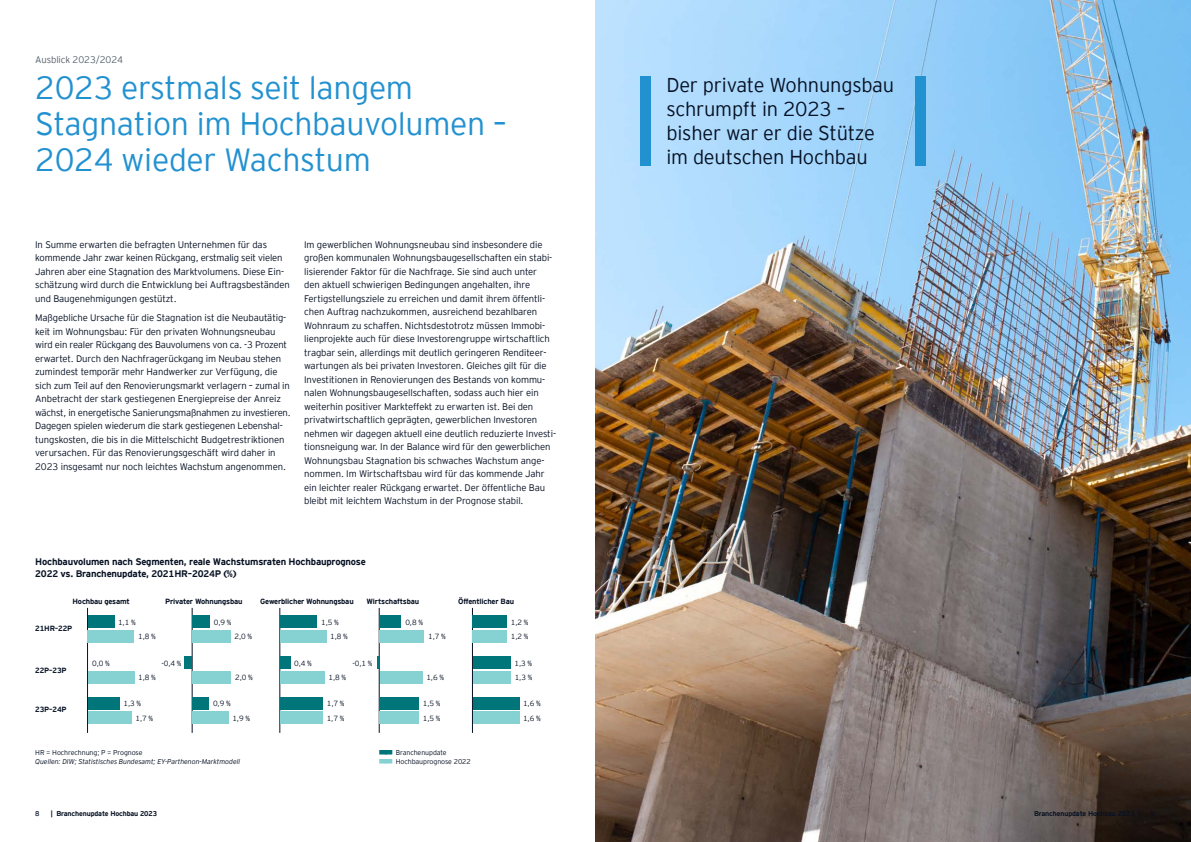
<style>
.page{position:relative;width:1191px;height:842px;background:#fff}
.page>*{position:absolute;margin:0;border:0;box-sizing:border-box;transform-origin:0 0}
.t1{font:300 32px/36px "EY Interstate";letter-spacing:-.01em;color:#2291d0}
.t2{font:300 20px/24px "EY Interstate";letter-spacing:-.01em;color:#071224}
.t3{font:300 9.5px/13.5px "EY Interstate";letter-spacing:-.01em;color:#071224}
.t4{font:700 9.5px/12.5px "EY Interstate";letter-spacing:-.02em;color:#071224}
.t5{font:300 9.5px "EY Interstate";letter-spacing:-.01em;color:#545f6b}
.t6{font:300 7.5px/14.5px "EY Interstate";color:#071224}
.t7{font:700 7.5px "EY Interstate";letter-spacing:-.02em;color:#071224}
.t8{font:300 7px "EY Interstate";letter-spacing:-.01em;color:#071224}
.t9{font:italic 300 7px "EY Interstate";letter-spacing:-.01em;color:#071224}
.t10{font:700 7px "EY Interstate";letter-spacing:-.02em;color:#071224}
.t11{font:7px "EY Interstate";color:#071224}
.s1{color:#00767b}
.s2{color:#86d1d1}
</style>
<div class="page">
<img style="left:595px;top:0;width:596px;height:842px">
<hr style="left:87px;top:608px;width:1px;height:125px;background:#071224">
<div style="left:88px;top:615px;width:26px;height:13px;background:#00767b"></div>
<div style="left:88px;top:630px;width:46px;height:12px;background:#86d1d1"></div>
<div style="left:88px;top:671px;width:46px;height:12px;background:#86d1d1"></div>
<div style="left:88px;top:697px;width:32px;height:13px;background:#00767b"></div>
<div style="left:88px;top:711px;width:43px;height:13px;background:#86d1d1"></div>
<hr style="left:192px;top:608px;width:1px;height:125px;background:#071224">
<div style="left:192px;top:615px;width:18px;height:13px;background:#00767b"></div>
<div style="left:192px;top:630px;width:39px;height:12px;background:#86d1d1"></div>
<div style="left:185px;top:656px;width:7px;height:13px;background:#00767b"></div>
<div style="left:192px;top:671px;width:39px;height:12px;background:#86d1d1"></div>
<div style="left:192px;top:697px;width:17px;height:13px;background:#00767b"></div>
<div style="left:192px;top:711px;width:37px;height:13px;background:#86d1d1"></div>
<hr style="left:279px;top:608px;width:1px;height:125px;background:#071224">
<div style="left:280px;top:615px;width:37px;height:13px;background:#00767b"></div>
<div style="left:280px;top:630px;width:46px;height:12px;background:#86d1d1"></div>
<div style="left:280px;top:656px;width:10px;height:13px;background:#00767b"></div>
<div style="left:280px;top:671px;width:44px;height:12px;background:#86d1d1"></div>
<div style="left:280px;top:697px;width:43px;height:13px;background:#00767b"></div>
<div style="left:280px;top:711px;width:43px;height:13px;background:#86d1d1"></div>
<hr style="left:379px;top:608px;width:1px;height:125px;background:#071224">
<div style="left:379px;top:615px;width:22px;height:13px;background:#00767b"></div>
<div style="left:379px;top:630px;width:45px;height:12px;background:#86d1d1"></div>
<svg style="left:377px;top:656px;width:2px;height:13px"></svg>
<div style="left:379px;top:671px;width:43px;height:12px;background:#86d1d1"></div>
<div style="left:379px;top:697px;width:40px;height:13px;background:#00767b"></div>
<div style="left:379px;top:711px;width:40px;height:13px;background:#86d1d1"></div>
<hr style="left:472px;top:608px;width:1px;height:125px;background:#071224">
<div style="left:473px;top:615px;width:34px;height:13px;background:#00767b"></div>
<div style="left:473px;top:630px;width:34px;height:12px;background:#86d1d1"></div>
<div style="left:473px;top:656px;width:37px;height:13px;background:#00767b"></div>
<div style="left:473px;top:671px;width:38px;height:12px;background:#86d1d1"></div>
<div style="left:473px;top:697px;width:46px;height:13px;background:#00767b"></div>
<div style="left:473px;top:711px;width:46px;height:13px;background:#86d1d1"></div>
<div style="left:639px;top:76px;width:11px;height:89px;background:#2291d0"></div>
<div style="left:915px;top:76px;width:11px;height:89px;background:#2291d0"></div>
<p class="t5" style="left:35px;top:53px;width:89px">Ausblick 2023/2024</p>
<h1 class="t1" style="left:35px;top:68px;width:473px">2023 erstmals seit langem<br>Stagnation im Hochbauvolumen –<br>2024 wieder Wachstum</h1>
<p class="t3" style="left:35px;top:237px;width:256px">In Summe erwarten die befragten Unternehmen für das kommende Jahr zwar keinen Rückgang, erstmalig seit vielen Jahren aber eine Stagnation des Marktvolumens. Diese Ein&shy;schätzung wird durch die Entwicklung bei Auftragsbeständen und Baugenehmigungen gestützt.</p>
<p class="t3" style="left:35px;top:311px;width:257px">Maßgebliche Ursache für die Stagnation ist die Neubautätig&shy;keit im Wohnungsbau: Für den privaten Wohnungsneubau wird ein realer Rückgang des Bauvolumens von ca. -3 Prozent erwartet. Durch den Nachfragerückgang im Neubau stehen zumindest temporär mehr Handwerker zur Verfügung, die sich zum Teil auf den Renovierungsmarkt verlagern – zumal in Anbetracht der stark gestiegenen Energiepreise der Anreiz wächst, in energetische Sanierungsmaßnahmen zu investieren.<br>Dagegen spielen wiederum die stark gestiegenen Lebenshal&shy;tungskosten, die bis in die Mittelschicht Budgetrestriktionen verursachen. Für das Renovierungsgeschäft wird daher in 2023 insgesamt nur noch leichtes Wachstum angenommen.</p>
<p class="t3" style="left:304px;top:237px;width:253px">Im gewerblichen Wohnungsneubau sind insbesondere die großen kommunalen Wohnungsbaugesellschaften ein stabi&shy;lisierender Faktor für die Nachfrage. Sie sind auch unter<br>den aktuell schwierigen Bedingungen angehalten, ihre Fertigstellungsziele zu erreichen und damit ihrem öffentli&shy;chen Auftrag nachzukommen, ausreichend bezahlbaren Wohnraum zu schaffen. Nichtsdestotrotz müssen Immobi&shy;lienprojekte auch für diese Investorengruppe wirtschaftlich tragbar sein, allerdings mit deutlich geringeren Renditeer&shy;wartungen als bei privaten Investoren. Gleiches gilt für die Investitionen in Renovierungen des Bestands von kommu&shy;nalen Wohnungsbaugesellschaften, sodass auch hier ein weiterhin positiver Markteffekt zu erwarten ist. Bei den privatwirtschaftlich geprägten, gewerblichen Investoren nehmen wir dagegen aktuell eine deutlich reduzierte Investi&shy;tionsneigung war. In der Balance wird für den gewerblichen Wohnungsbau Stagnation bis schwaches Wachstum ange&shy;nommen. Im Wirtschaftsbau wird für das kommende Jahr ein leichter realer Rückgang erwartet. Der öffentliche Bau bleibt mit leichtem Wachstum in der Prognose stabil.</p>
<p class="t4" style="left:35px;top:555px;width:332px">Hochbauvolumen nach Segmenten, reale Wachstumsraten Hochbauprognose<br>2022 vs. Branchenupdate, 2021HR–2024P (%)</p>
<p class="t7" style="left:73px;top:596px;width:59px">Hochbau gesamt</p>
<p class="t6" style="left:118px;top:614px;width:19px">1,1 %</p>
<p class="t7" style="left:165px;top:596px;width:79px">Privater Wohnungsbau</p>
<p class="t6" style="left:214px;top:614px;width:19px">0,9 %</p>
<p class="t6" style="left:235px;top:629px;width:19px">2,0 %</p>
<p class="t6" style="left:162px;top:655px;width:21px">-0,4 %</p>
<p class="t6" style="left:235px;top:670px;width:19px">2,0 %</p>
<p class="t6" style="left:213px;top:696px;width:19px">0,9 %</p>
<p class="t6" style="left:232px;top:710px;width:19px">1,9 %</p>
<p class="t7" style="left:35px;top:622px;width:39px">21HR–22P</p>
<p class="t7" style="left:35px;top:665px;width:33px">22P–23P</p>
<p class="t7" style="left:35px;top:704px;width:33px">23P–24P</p>
<p class="t8" style="left:35px;top:748px;width:109px">HR = Hochrechnung; P = Prognose</p>
<p class="t9" style="left:35px;top:757px;width:206px">Quellen: DIW; Statistisches Bundesamt; EY-Parthenon-Marktmodell</p>
<p class="t6" style="left:138px;top:629px;width:19px">1,8 %</p>
<p class="t6" style="left:92px;top:655px;width:19px">0,0 %</p>
<p class="t6" style="left:138px;top:670px;width:19px">1,8 %</p>
<p class="t6" style="left:135px;top:696px;width:19px;text-indent:-12px">1,3 %<br>1,7 %</p>
<p class="t7" style="left:260px;top:596px;width:95px">Gewerblicher Wohnungsbau</p>
<p class="t6" style="left:330px;top:614px;width:19px;text-indent:-9px">1,5 %<br>1,8 %</p>
<p class="t6" style="left:294px;top:655px;width:19px">0,4 %</p>
<p class="t6" style="left:328px;top:670px;width:19px">1,8 %</p>
<p class="t6" style="left:327px;top:696px;width:19px">1,7 %<br>1,7 %</p>
<p class="t7" style="left:366px;top:596px;width:54px">Wirtschaftsbau</p>
<p class="t6" style="left:405px;top:614px;width:19px">0,8 %</p>
<p class="t6" style="left:428px;top:629px;width:19px">1,7 %</p>
<p class="t6" style="left:352px;top:655px;width:21px">-0,1 %</p>
<p class="t6" style="left:426px;top:670px;width:19px">1,6 %</p>
<p class="t6" style="left:423px;top:696px;width:19px">1,5 %<br>1,5 %</p>
<p class="t7" style="left:458px;top:596px;width:57px">Öffentlicher Bau</p>
<p class="t6" style="left:511px;top:614px;width:19px">1,2 %<br>1,2 %</p>
<p class="t6" style="left:514px;top:655px;width:19px">1,3 %<br>1,3 %</p>
<p class="t6" style="left:523px;top:696px;width:19px">1,6 %<br>1,6 %</p>
<p class="t8" style="left:381px;top:747px;width:67px"><span class="s1">— —</span> Branchenupdate</p>
<p class="t8" style="left:381px;top:756px;width:91px"><span class="s2">— —</span> Hochbauprognose 2022</p>
<h2 class="t2" style="left:666px;top:72px;width:229px">Der private Wohnungsbau schrumpft in 2023 – bisher war er die Stütze im deutschen Hochbau</h2>
<p class="t11" style="left:35px;top:809px;width:6px">8</p>
<p class="t10" style="left:51px;top:809px;width:108px">| Branchenupdate Hochbau 2023</p>
<p class="t10" style="left:1034px;top:809px;width:108px">Branchenupdate Hochbau 2023 |</p>
</div>
